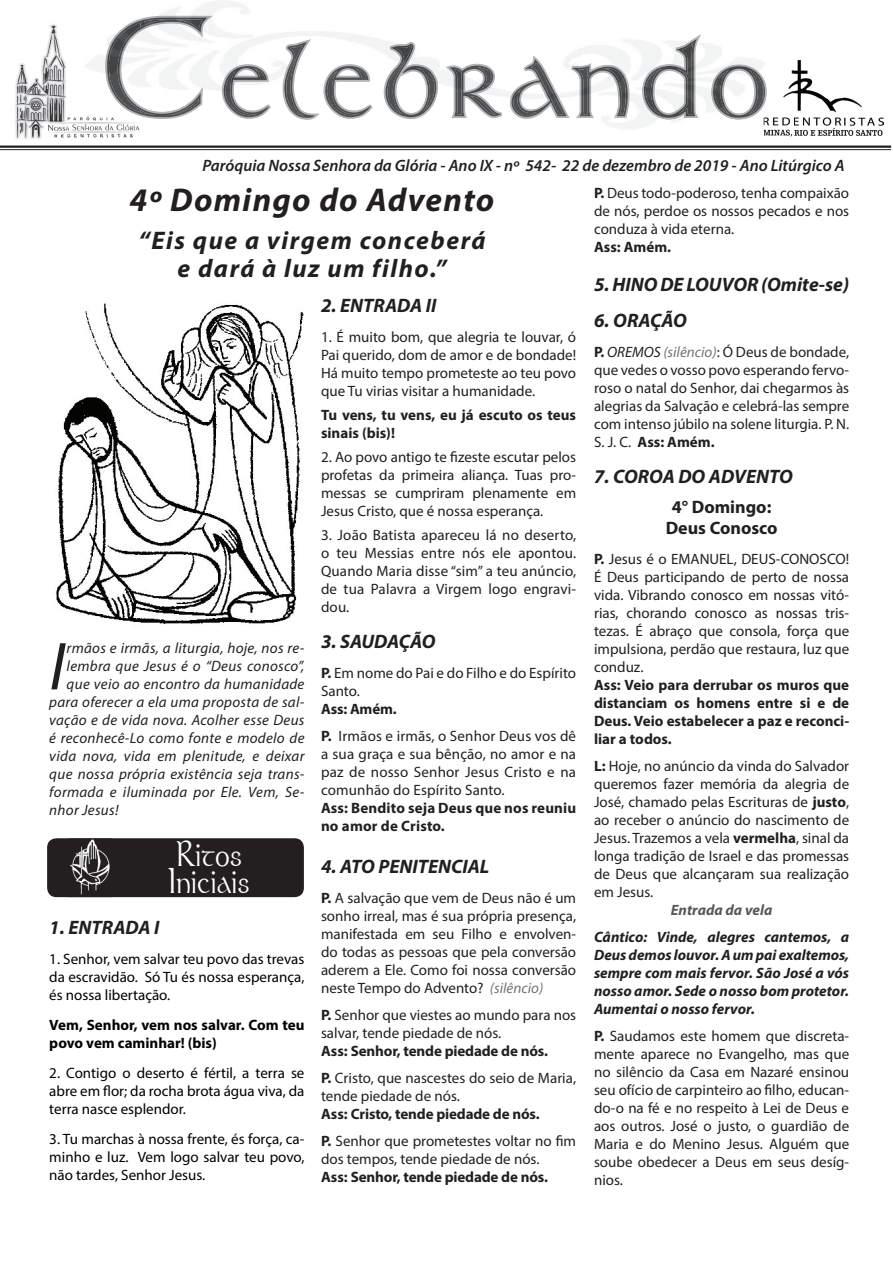
<style>
.page{position:relative;width:893px;height:1263px;background:#fff}
.page>*{position:absolute;margin:0;border:0;box-sizing:border-box;transform-origin:0 0}
.t1{font:italic 68.4px "Myriad Pro";color:#231f20}
.t2{font:35.7px/27px "Stonehenge";letter-spacing:.03em;color:#fff;scale:.86 1}
.t3{font:italic 700 33px "Myriad Pro";letter-spacing:.04em;color:#231f20}
.t4{font:italic 700 25.5px/28.5px "Myriad Pro";letter-spacing:.06em;color:#231f20;text-align:center}
.t5{font:italic 700 19.5px "Myriad Pro";color:#231f20}
.t6{font:700 18px/21px "Myriad Pro";color:#231f20;text-align:center}
.t7{font:italic 600 16.5px "Myriad Pro";color:#231f20}
.t8{font:15px/18px "Myriad Pro";color:#231f20;text-align:justify}
.t9{font:italic 15px "Myriad Pro";letter-spacing:.02em;color:#231f20}
.t10{font:700 15px/18px "Myriad Pro";color:#231f20}
.t11{font:15px/18px "Myriad Pro";color:#000;text-align:justify}
.t12{font:italic 700 15px/18px "Myriad Pro";color:#231f20;text-align:justify}
.t13{font:700 15px/18px "Myriad Pro";color:#000}
.t14{font:italic 700 15px "Myriad Pro";color:#57585a}
.s1{font-weight:700}
.s2{font-style:italic;color:#727477}
.s3{font-weight:400}
.s4{font-style:italic}
</style>
<div class="page">
<img style="left:15px;top:24px;width:118px;height:115px">
<hr style="left:0;top:146px;width:891px;height:2px;background:#231f20">
<hr style="left:0;top:149px;width:891px;height:1px;background:#231f20">
<img style="left:68px;top:24px;width:72px;height:112px">
<img style="left:105px;top:16px;width:108px;height:103px">
<img style="left:107px;top:18px;width:101px;height:99px">
<img style="left:107px;top:22px;width:34px;height:95px">
<img style="left:222px;top:34px;width:527px;height:86px">
<img style="left:224px;top:39px;width:540px;height:79px">
<img style="left:283px;top:39px;width:416px;height:79px">
<div style="left:47px;top:838px;width:257px;height:59px;background:#231f20"></div>
<img style="left:68px;top:838px;width:44px;height:59px">
<img style="left:68px;top:839px;width:44px;height:57px">
<img style="left:794px;top:61px;width:49px;height:38px">
<img style="left:843px;top:97px;width:40px;height:39px">
<img style="left:794px;top:99px;width:50px;height:37px">
<img style="left:764px;top:62px;width:30px;height:74px">
<img style="left:765px;top:82px;width:2px;height:20px">
<img style="left:764px;top:61px;width:1px;height:57px">
<svg style="left:764px;top:79px;width:1px;height:26px"></svg>
<img style="left:55px;top:303px;width:248px;height:322px">
<p class="t7" style="left:202px;top:155px;width:644px">Paróquia Nossa Senhora da Glória - Ano IX - nº 542- 22 de dezembro de 2019 - Ano Litúrgico A</p>
<h3 class="t3" style="left:129px;top:179px;width:366px">4º Domingo do Advento</h3>
<h3 class="t4" style="left:139px;top:225px;width:348px">“Eis que a virgem conceberá e dará à luz um filho.”</h3>
<h3 class="t5" style="left:321px;top:292px;width:117px">2. ENTRADA II</h3>
<p class="t8" style="left:321px;top:327px;width:257px">1. É muito bom, que alegria te louvar, ó Pai querido, dom de amor e de bondade!<br>Há muito tempo prometeste ao teu povo que Tu virias visitar a humanidade.</p>
<p class="t10" style="left:321px;top:405px;width:257px">Tu vens, tu vens, eu já escuto os teus sinais (bis)!</p>
<p class="t8" style="left:321px;top:447px;width:257px">2. Ao povo antigo te zeste escutar pelos profetas da primeira aliança. Tuas pro&shy;messas se cumpriram plenamente em Jesus Cristo, que é nossa esperança.</p>
<p class="t8" style="left:321px;top:525px;width:257px">3. João Batista apareceu lá no deserto, o teu Messias entre nós ele apontou.<br>Quando Maria disse “sim” a teu anúncio, de tua Palavra a Virgem logo engravi&shy;dou.</p>
<h3 class="t5" style="left:321px;top:628px;width:116px">3. SAUDAÇÃO</h3>
<p class="t8" style="left:321px;top:663px;width:257px"><span class="s1">P.</span> Em nome do Pai e do Filho e do Espírito<br>Santo.</p>
<p class="t8" style="left:321px;top:695px;width:257px;line-height:27px"><span class="s1">Ass: Amém.<br>P.</span> Irmãos e irmãs, o Senhor Deus vos dê</p>
<p class="t8" style="left:321px;top:744px;width:257px">a sua graça e sua bênção, no amor e na paz de nosso Senhor Jesus Cristo e na comunhão do Espírito Santo.</p>
<p class="t10" style="left:321px;top:798px;width:257px">Ass: Bendito seja Deus que nos reuniu no amor de Cristo.</p>
<h3 class="t5" style="left:321px;top:853px;width:170px">4. ATO PENITENCIAL</h3>
<p class="t8" style="left:321px;top:888px;width:257px"><span class="s1">P.</span> A salvação que vem de Deus não é um sonho irreal, mas é sua própria presença, manifestada em seu Filho e envolven&shy;do todas as pessoas que pela conversão aderem a Ele. Como foi nossa conversão neste Tempo do Advento? <span class="s2">(silêncio)</span></p>
<p class="t8" style="left:321px;top:1005px;width:257px"><span class="s1">P.</span> Senhor que viestes ao mundo para nos salvar, tende piedade de nós.</p>
<p class="t8" style="left:321px;top:1037px;width:257px;line-height:27px"><span class="s1">Ass: Senhor, tende piedade de nós.<br>P.</span> Cristo, que nascestes do seio de Maria,</p>
<p class="t8" style="left:321px;top:1086px;width:140px">tende piedade de nós.</p>
<p class="t10" style="left:321px;top:1100px;width:257px;line-height:27px">Ass: Cristo, tende piedade de nós.<br>P. <span class="s3">Senhor que prometestes voltar no m</span></p>
<p class="t8" style="left:321px;top:1149px;width:220px">dos tempos, tende piedade de nós.</p>
<p class="t10" style="left:321px;top:1167px;width:228px">Ass: Senhor, tende piedade de nós.</p>
<h1 class="t1" style="left:49px;top:624px;width:17px">I</h1>
<p class="t9" style="left:67px;top:639px;width:239px">rmãos e irmãs, a liturgia, hoje, nos re-</p>
<p class="t9" style="left:67px;top:657px;width:239px">lembra que Jesus é o “Deus conosco”,</p>
<p class="t9" style="left:67px;top:675px;width:239px">que veio ao encontro da humanidade</p>
<p class="t9" style="left:49px;top:693px;width:257px">para oferecer a ela uma proposta de sal-</p>
<p class="t9" style="left:49px;top:711px;width:257px">vação e de vida nova. Acolher esse Deus</p>
<p class="t9" style="left:49px;top:729px;width:257px">é reconhecê-Lo como fonte e modelo de</p>
<p class="t9" style="left:49px;top:747px;width:257px">vida nova, vida em plenitude, e deixar</p>
<p class="t9" style="left:49px;top:765px;width:257px">que nossa própria existência seja trans-</p>
<p class="t9" style="left:49px;top:783px;width:257px">formada e iluminada por Ele. Vem, Se-</p>
<p class="t9" style="left:49px;top:801px;width:71px">nhor Jesus!</p>
<h2 class="t2" style="left:169px;top:841px;width:95px">Ritos<br>Iniciais</h2>
<h3 class="t5" style="left:49px;top:915px;width:112px">1. ENTRADA I</h3>
<p class="t11" style="left:49px;top:950px;width:257px">1. Senhor, vem salvar teu povo das trevas da escravidão. Só Tu és nossa esperança, és nossa libertação.</p>
<p class="t13" style="left:49px;top:1015px;width:257px">Vem, Senhor, vem nos salvar. Com teu povo vem caminhar! (bis)</p>
<p class="t11" style="left:49px;top:1064px;width:257px">2. Contigo o deserto é fértil, a terra se abre em or; da rocha brota água viva, da terra nasce esplendor.</p>
<p class="t11" style="left:49px;top:1130px;width:257px">3. Tu marchas à nossa frente, és força, ca&shy;minho e luz. Vem logo salvar teu povo, não tardes, Senhor Jesus.</p>
<p class="t8" style="left:594px;top:184px;width:257px"><span class="s1">P.</span> Deus todo-poderoso, tenha compaixão de nós, perdoe os nossos pecados e nos conduza à vida eterna.</p>
<p class="t10" style="left:594px;top:237px;width:79px">Ass: Amém.</p>
<h3 class="t5" style="left:594px;top:272px;width:257px">5. HINO DE LOUVOR (Omite-se)</h3>
<h3 class="t5" style="left:594px;top:308px;width:94px">6. ORAÇÃO</h3>
<p class="t8" style="left:594px;top:343px;width:257px"><span class="s1">P.</span> <span class="s4">OREMOS</span> <span class="s2">(silêncio)</span>: Ó Deus de bondade, que vedes o vosso povo esperando fervo&shy;roso o natal do Senhor, dai chegarmos às alegrias da Salvação e celebrá-las sempre com intenso júbilo na solene liturgia. P. N.<br>S. J. C. <span class="s1">Ass: Amém.</span></p>
<h3 class="t5" style="left:594px;top:464px;width:200px">7. COROA DO ADVENTO</h3>
<p class="t6" style="left:666px;top:496px;width:113px">4° Domingo:<br>Deus Conosco</p>
<p class="t8" style="left:594px;top:550px;width:257px"><span class="s1">P.</span> Jesus é o EMANUEL, DEUS-CONOSCO!<br>É Deus participando de perto de nossa vida. Vibrando conosco em nossas vitó&shy;rias, chorando conosco as nossas tris&shy;tezas. É abraço que consola, força que impulsiona, perdão que restaura, luz que conduz.</p>
<p class="t10" style="left:594px;top:675px;width:257px;text-align:justify">Ass: Veio para derrubar os muros que distanciam os homens entre si e de Deus. Veio estabelecer a paz e reconci&shy;liar a todos.</p>
<p class="t8" style="left:594px;top:757px;width:257px"><span class="s1">L:</span> Hoje, no anúncio da vinda do Salvador queremos fazer memória da alegria de José, chamado pelas Escrituras de <span class="s1">justo</span>, ao receber o anúncio do nascimento de Jesus. Trazemos a vela <span class="s1">vermelha</span>, sinal da longa tradição de Israel e das promessas de Deus que alcançaram sua realização em Jesus.</p>
<p class="t14" style="left:671px;top:900px;width:103px">Entrada da vela</p>
<p class="t12" style="left:594px;top:928px;width:257px">Cântico: Vinde, alegres cantemos, a Deus demos louvor. A um pai exaltemos, sempre com mais fervor. São José a vós nosso amor. Sede o nosso bom protetor.<br>Aumentai o nosso fervor.</p>
<p class="t8" style="left:594px;top:1027px;width:257px"><span class="s1">P.</span> Saudamos este homem que discreta&shy;mente aparece no Evangelho, mas que no silêncio da Casa em Nazaré ensinou seu ofício de carpinteiro ao lho, educan&shy;do-o na fé e no respeito à Lei de Deus e aos outros. José o justo, o guardião de Maria e do Menino Jesus. Alguém que soube obedecer a Deus em seus desíg&shy;nios.</p>
</div>
